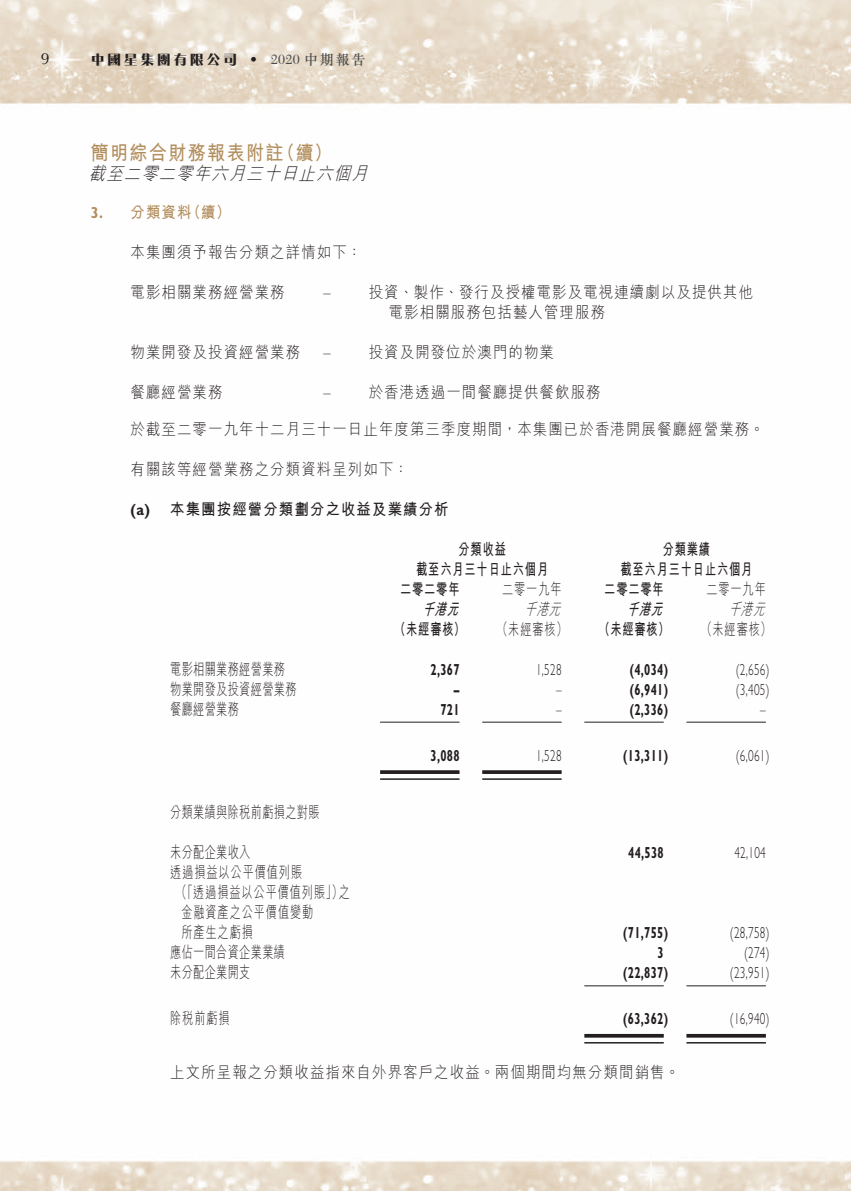
<style>
.page{position:relative;width:851px;height:1191px;background:#fff}
.page>*{position:absolute;margin:0;border:0;box-sizing:border-box;transform-origin:0 0}
._01_H1{font:700 20px "M Hei HK";letter-spacing:.08em;color:#b28e5d;scale:.9 1}
._00_txt{font:italic 300 18px "M Hei HK";color:#231f20;scale:.9 1}
._06_Notes{font:300 16px "M Hei HK";letter-spacing:.08em;color:#231f20;scale:.9 1}
._51_N_Table_txt{font:300 16px "M Hei HK";letter-spacing:.08em;color:#231f20;scale:.9 1}
._51_N_Table_txt-2{font:300 16px/20px "M Hei HK";letter-spacing:.08em;color:#231f20;scale:.7 1}
._51_N_Table_txt-3{font:700 16px "Gill Sans Std";letter-spacing:.03em;color:#231f20;scale:.7 1}
._51_N_Table_txt-4{font:300 16px "Gill Sans Std";letter-spacing:.03em;color:#231f20;scale:.7 1}
._51_N_Table_txt-5{font:300 16px "M Hei HK";letter-spacing:.03em;color:#231f20;scale:.7 1}
._51_N_Table_txt-6{font:700 16px "M Hei HK";letter-spacing:.08em;color:#231f20;scale:.7 1}
._08_NH2{font:700 16px "M Hei HK";letter-spacing:.08em;color:#231f20;scale:.9 1}
._07_NH1{font:700 16px "M Hei HK";color:#b28e5d;scale:.9 1}
._51_N_Table_txt-7{font:italic 300 16px "M Hei HK";color:#231f20;scale:.7 1}
._51_N_Table_txt-8{font:italic 700 16px "M Hei HK";color:#231f20;scale:.7 1}
._51_N_Table_txt-9{font:300 16px "Gill Sans Std";letter-spacing:.03em;color:#231f20;scale:.9 1}
._08_NH2-2{font:700 16px "Gill Sans Std";color:#231f20;scale:.9 1}
._07_NH1-2{font:700 16px "Gill Sans Std";color:#b28e5d;scale:.9 1}
.t1{font:16px "Optima LT Std";color:#231f20}
.t2{font:800 14px "M Razor HK";letter-spacing:.18em;color:#231f20}
.t3{font:14px "New Caledonia LT Std";color:#4b4c4d}
.t4{font:500 14px "Optima LT Std";color:#231f20}
.s1{font-family:"M Sung HK";font-weight:500}
</style>
<div class="page">
<img style="left:0;top:0;width:850px;height:1191px">
<hr style="left:380px;top:721px;width:79px;height:1px;background:#231f20">
<hr style="left:482px;top:721px;width:79px;height:1px;background:#231f20">
<hr style="left:584px;top:721px;width:79px;height:1px;background:#231f20">
<hr style="left:686px;top:721px;width:79px;height:1px;background:#231f20">
<svg style="left:380px;top:770px;width:79px;height:4px"></svg>
<hr style="left:380px;top:778px;width:79px;height:2px;background:#231f20">
<svg style="left:482px;top:770px;width:79px;height:4px"></svg>
<hr style="left:482px;top:778px;width:79px;height:2px;background:#231f20">
<hr style="left:584px;top:985px;width:79px;height:1px;background:#231f20">
<hr style="left:686px;top:985px;width:79px;height:1px;background:#231f20">
<hr style="left:584px;top:1034px;width:79px;height:3px;background:#231f20">
<hr style="left:584px;top:1042px;width:79px;height:1px;background:#231f20">
<hr style="left:686px;top:1034px;width:79px;height:3px;background:#231f20">
<hr style="left:686px;top:1042px;width:79px;height:1px;background:#231f20">
<p class="t1" style="left:41px;top:50px;width:10px">9</p>
<p class="t2" style="left:91px;top:50px;width:148px">中國星集團有限公司</p>
<p class="t4" style="left:250px;top:52px;width:8px">•</p>
<p class="t3" style="left:271px;top:52px;width:96px">2020 <span class="s1">中期報告</span></p>
<p class="_01_H1" style="left:91px;top:138px;width:216px">簡明綜合財務報表附註</p>
<p class="_00_txt" style="left:89px;top:161px;width:318px">截至二零二零年六月三十日止六個月</p>
<p class="_07_NH1" style="left:186px;top:201px;width:50px">（續(</p>
<p class="_01_H1" style="left:277px;top:138px;width:63px">（續(</p>
<p class="_07_NH1" style="left:130px;top:201px;width:69px">分類資料</p>
<p class="_07_NH1-2" style="left:91px;top:203px;width:15px">3.</p>
<p class="_06_Notes" style="left:130px;top:241px;width:258px">本集團須予報告分類之詳情如下：</p>
<p class="_51_N_Table_txt" style="left:130px;top:281px;width:173px">電影相關業務經營業務</p>
<p class="_51_N_Table_txt" style="left:130px;top:341px;width:190px">物業開發及投資經營業務</p>
<p class="_51_N_Table_txt-9" style="left:323px;top:284px;width:9px">–</p>
<p class="_51_N_Table_txt-9" style="left:323px;top:344px;width:9px">–</p>
<p class="_51_N_Table_txt" style="left:369px;top:281px;width:428px">投資、製作、發行及授權電影及電視連續劇以及提供其他</p>
<p class="_51_N_Table_txt" style="left:389px;top:301px;width:242px">電影相關服務包括藝人管理服務</p>
<p class="_51_N_Table_txt" style="left:369px;top:341px;width:207px">投資及開發位於澳門的物業</p>
<p class="_51_N_Table_txt" style="left:130px;top:381px;width:104px">餐廳經營業務</p>
<p class="_06_Notes" style="left:130px;top:417px;width:705px">於截至二零一九年十二月三十一日止年度第三季度期間，本集團已於香港開展餐廳經營業務。</p>
<p class="_06_Notes" style="left:130px;top:457px;width:310px">有關該等經營業務之分類資料呈列如下：</p>
<p class="_08_NH2" style="left:170px;top:497px;width:311px">本集團按經營分類劃分之收益及業績分析</p>
<p class="_51_N_Table_txt" style="left:369px;top:381px;width:259px">於香港透過一間餐廳提供餐飲服務</p>
<p class="_51_N_Table_txt-9" style="left:323px;top:384px;width:9px">–</p>
<p class="_08_NH2-2" style="left:130px;top:499px;width:23px">a( )</p>
<p class="_51_N_Table_txt-6" style="left:458px;top:537px;width:69px">分類收益</p>
<p class="_51_N_Table_txt-6" style="left:662px;top:537px;width:69px">分類業績</p>
<p class="_51_N_Table_txt-6" style="left:416px;top:557px;width:190px">截至六月三十日止六個月</p>
<p class="_51_N_Table_txt-6" style="left:620px;top:557px;width:190px">截至六月三十日止六個月</p>
<p class="_51_N_Table_txt-6" style="left:400px;top:577px;width:86px">二零二零年</p>
<p class="_51_N_Table_txt-2" style="left:502px;top:578px;width:86px">二零一九年</p>
<p class="_51_N_Table_txt-6" style="left:604px;top:577px;width:86px">二零二零年</p>
<p class="_51_N_Table_txt-2" style="left:706px;top:578px;width:86px">二零一九年</p>
<p class="_51_N_Table_txt-8" style="left:422px;top:597px;width:60px">千港元</p>
<p class="_51_N_Table_txt-7" style="left:524px;top:597px;width:60px">千港元</p>
<p class="_51_N_Table_txt-8" style="left:626px;top:597px;width:60px">千港元</p>
<p class="_51_N_Table_txt-7" style="left:728px;top:597px;width:60px">千港元</p>
<p class="_51_N_Table_txt-6" style="left:394px;top:617px;width:102px">（未經審核）</p>
<p class="_51_N_Table_txt-2" style="left:496px;top:618px;width:102px">（未經審核）</p>
<p class="_51_N_Table_txt-6" style="left:598px;top:617px;width:102px">（未經審核）</p>
<p class="_51_N_Table_txt-2" style="left:701px;top:618px;width:102px">（未經審核(</p>
<p class="_51_N_Table_txt-5" style="left:170px;top:657px;width:166px">電影相關業務經營業務</p>
<p class="_51_N_Table_txt-3" style="left:430px;top:659px;width:43px">2,367</p>
<p class="_51_N_Table_txt-4" style="left:536px;top:660px;width:38px">1,528</p>
<p class="_51_N_Table_txt-3" style="left:629px;top:659px;width:56px">)4,034(</p>
<p class="_51_N_Table_txt-4" style="left:735px;top:660px;width:50px">)2,656(</p>
<p class="_51_N_Table_txt-5" style="left:170px;top:677px;width:182px">物業開發及投資經營業務</p>
<p class="_51_N_Table_txt-3" style="left:454px;top:679px;width:9px">–</p>
<p class="_51_N_Table_txt-4" style="left:556px;top:680px;width:9px">–</p>
<p class="_51_N_Table_txt-3" style="left:629px;top:679px;width:56px">)6,941(</p>
<p class="_51_N_Table_txt-4" style="left:735px;top:680px;width:50px">)3,405(</p>
<p class="_51_N_Table_txt-2" style="left:170px;top:698px;width:100px">餐廳經營業務</p>
<p class="_51_N_Table_txt-3" style="left:440px;top:699px;width:29px">721</p>
<p class="_51_N_Table_txt-4" style="left:556px;top:700px;width:9px">–</p>
<p class="_51_N_Table_txt-3" style="left:629px;top:699px;width:56px">)2,336(</p>
<p class="_51_N_Table_txt-4" style="left:760px;top:700px;width:9px">–</p>
<p class="_51_N_Table_txt-3" style="left:430px;top:745px;width:43px">3,088</p>
<p class="_51_N_Table_txt-4" style="left:536px;top:746px;width:38px">1,528</p>
<p class="_51_N_Table_txt-3" style="left:623px;top:745px;width:65px">)13,311(</p>
<p class="_51_N_Table_txt-4" style="left:735px;top:746px;width:50px">)6,061(</p>
<p class="_51_N_Table_txt-5" style="left:170px;top:801px;width:215px">分類業績與除稅前虧損之對賬</p>
<p class="_51_N_Table_txt-5" style="left:170px;top:841px;width:116px">未分配企業收入</p>
<p class="_51_N_Table_txt-2" style="left:170px;top:861px;width:190px">透過損益以公平價值列賬</p>
<p class="_51_N_Table_txt-3" style="left:628px;top:843px;width:52px">44,538</p>
<p class="_51_N_Table_txt-4" style="left:734px;top:844px;width:47px">42,104</p>
<p class="_51_N_Table_txt-2" style="left:181px;top:881px;width:232px;text-indent:-6px">（「透過損益以公平價值列賬」）金融資產之公平價值變動</p>
<p class="_51_N_Table_txt-2" style="left:339px;top:881px;width:18px">之</p>
<p class="_51_N_Table_txt-2" style="left:181px;top:921px;width:104px">所產生之虧損</p>
<p class="_51_N_Table_txt-3" style="left:623px;top:923px;width:65px">)71,755(</p>
<p class="_51_N_Table_txt-4" style="left:729px;top:924px;width:58px">)28,758(</p>
<p class="_51_N_Table_txt-5" style="left:170px;top:941px;width:166px">應佔一間合資企業業績</p>
<p class="_51_N_Table_txt-3" style="left:657px;top:943px;width:10px">3</p>
<p class="_51_N_Table_txt-4" style="left:744px;top:944px;width:38px">)274(</p>
<p class="_51_N_Table_txt-5" style="left:170px;top:961px;width:116px">未分配企業開支</p>
<p class="_51_N_Table_txt-3" style="left:623px;top:963px;width:65px">)22,837(</p>
<p class="_51_N_Table_txt-4" style="left:729px;top:964px;width:58px">)23,951(</p>
<p class="_51_N_Table_txt-2" style="left:170px;top:1007px;width:86px">除稅前虧損</p>
<p class="_06_Notes" style="left:170px;top:1061px;width:567px">上文所呈報之分類收益指來自外界客戶之收益。兩個期間均無分類間銷售。</p>
<p class="_51_N_Table_txt-3" style="left:623px;top:1009px;width:65px">)63,362(</p>
<p class="_51_N_Table_txt-4" style="left:729px;top:1010px;width:58px">)16,940(</p>
</div>
